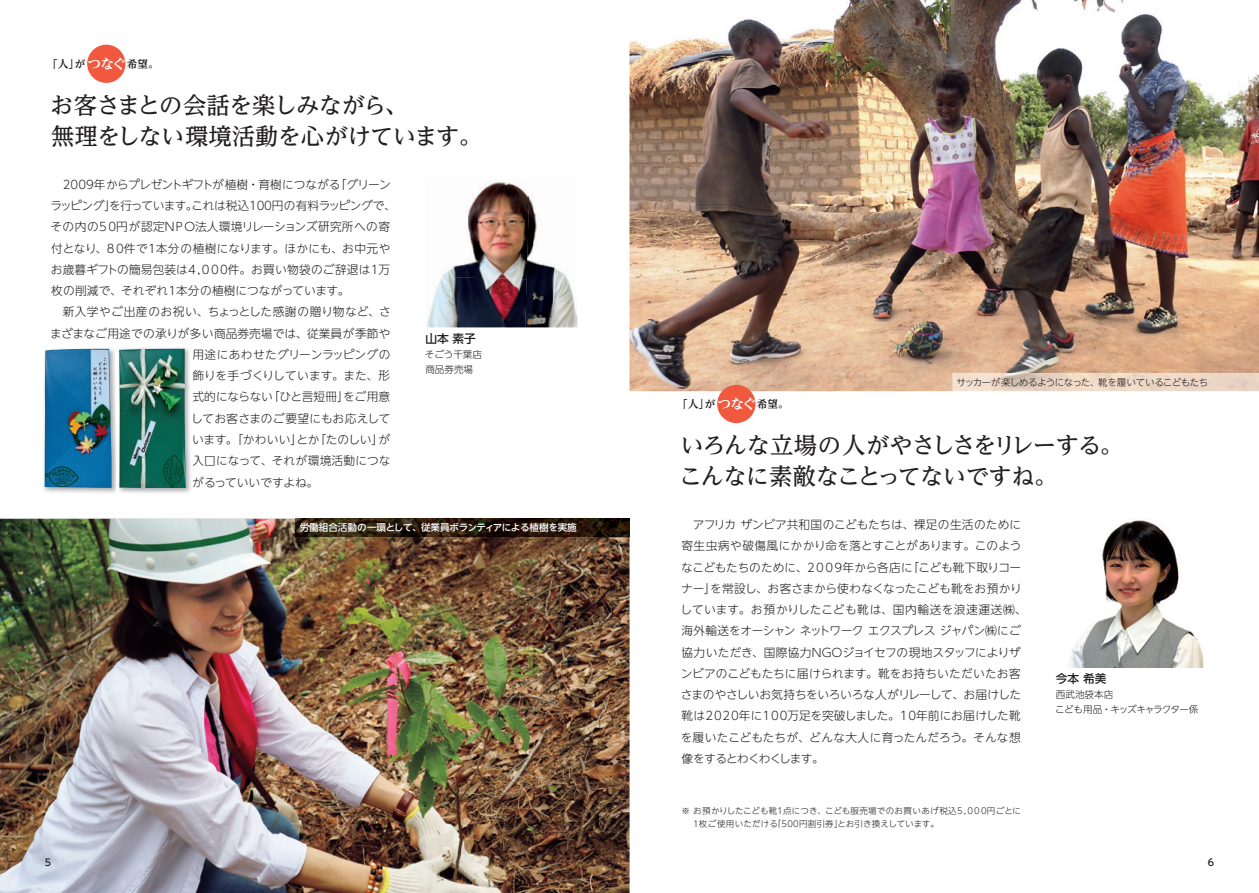
<style>
.page{position:relative;width:1259px;height:893px;background:#fff}
.page>*{position:absolute;margin:0;border:0;box-sizing:border-box;transform-origin:0 0}
.t1{font:500 23.4px/30.8px "UD Reimin Pro";letter-spacing:-.05em;color:#231f20}
.t2{font:500 23.4px/30.8px "UD Reimin Pro";letter-spacing:-.03em;color:#231f20}
.t3{font:300 11.7px/21.3px "UD Shin Go NT Pro";color:#231f20}
.t4{font:300 11.7px "UD Shin Go NT Pro";letter-spacing:.03em;color:#231f20}
.t5{font:300 11.7px "UD Shin Go NT Pro";letter-spacing:-.02em;color:#231f20}
.t6{font:500 11.7px "UD Shin Go NT Pro";color:#231f20}
.t7{font:700 10.65px "UD Reimin Pro";color:#231f20}
.t8{font:500 9.6px "UD Shin Go NT Pro";letter-spacing:-.01em;color:#fff}
.t9{font:300 9.6px "UD Shin Go NT Pro";letter-spacing:-.055em;color:#231f20}
.t10{font:300 9.6px/14.9px "UD Shin Go NT Pro";letter-spacing:-.03em;color:#231f20}
.t11{font:300 9.6px/14.9px "UD Shin Go NT Pro";color:#231f20}
.t12{font:500 9.6px "UD Shin Go NT Pro";color:#231f20}
.t13{font:300 8.55px/12.8px "UD Shin Go NT Pro";letter-spacing:.025em;color:#231f20}
.s1{font-size:13.8px;color:#fff}
</style>
<div class="page">
<img style="left:629px;top:0;width:630px;height:391px">
<img style="left:0;top:519px;width:629px;height:374px">
<img style="left:952px;top:373px;width:307px;height:18px">
<img style="left:296px;top:519px;width:333px;height:18px">
<div style="left:87px;top:45px;width:38px;height:38px;background:#f0593e;border-radius:50%"></div>
<div style="left:717px;top:385px;width:38px;height:38px;background:#f0593e;border-radius:50%"></div>
<img style="left:43px;top:348px;width:148px;height:145px">
<img style="left:119px;top:349px;width:67px;height:139px">
<img style="left:117px;top:348px;width:1px;height:145px">
<img style="left:45px;top:349px;width:67px;height:139px">
<img style="left:1068px;top:520px;width:136px;height:148px">
<img style="left:442px;top:182px;width:83px;height:94px">
<img style="left:525px;top:192px;width:52px;height:135px">
<img style="left:427px;top:276px;width:100px;height:51px">
<p class="t7" style="left:47px;top:55px;width:113px">「人」が<span class="s1">つなぐ</span>希望。</p>
<h1 class="t2" style="left:50px;top:89px;width:433px">お客さまとの会話を楽しみながら、<br>無理をしない環境活動を心がけています。</h1>
<p class="t3" style="left:50px;top:173px;width:347px;text-indent:12px">2009年からプレゼントギフトが植樹・育樹につながる「グリーンラッピング」を行っています。これは税込100円の有料ラッピングで、その内の50円が認定NPO法人環境リレーションズ研究所への寄付となり、80件で１本分の植樹になります。ほかにも、お中元やお歳暮ギフトの簡易包装は4,000件。お買い物袋のご辞退は1万枚の削減で、それぞれ1本分の植樹につながっています。</p>
<p class="t4" style="left:63px;top:303px;width:330px">新入学やご出産のお祝い、ちょっとした感謝の贈り物など、さ</p>
<p class="t3" style="left:50px;top:322px;width:342px">まざまなご用途での承りが多い商品券売場では、従業員が季節や</p>
<p class="t3" style="left:192px;top:343px;width:199px">用途にあわせたグリーンラッピングの</p>
<p class="t3" style="left:192px;top:365px;width:199px">飾りを手づくりしています。また、形</p>
<p class="t3" style="left:192px;top:386px;width:199px">式的にならない「ひと言短冊」をご用意</p>
<p class="t3" style="left:191px;top:407px;width:201px">してお客さまのご要望にもお応えして</p>
<p class="t5" style="left:192px;top:430px;width:199px">います。「かわいい」とか「たのしい」が</p>
<p class="t3" style="left:192px;top:450px;width:200px">入口になって、それが環境活動につな</p>
<p class="t3" style="left:192px;top:471px;width:127px">がるっていいですよね。</p>
<p class="t6" style="left:425px;top:329px;width:52px">山本 素子</p>
<p class="t11" style="left:425px;top:347px;width:59px">そごう千葉店商品券売場</p>
<p class="t8" style="left:300px;top:520px;width:278px">労働組合活動の一環として、従業員ボランティアによる植樹を実施</p>
<p class="t7" style="left:677px;top:395px;width:113px">「人」が<span class="s1">つなぐ</span>希望。</p>
<p class="t9" style="left:956px;top:374px;width:253px">サッカーが楽しめるようになった、靴を履いているこどもたち</p>
<h1 class="t1" style="left:679px;top:429px;width:446px">いろんな立場の人がやさしさをリレーする。こんなに素敵なことってないですね。</h1>
<p class="t3" style="left:680px;top:513px;width:348px;text-indent:12px">アフリカ ザンビア共和国のこどもたちは、裸足の生活のために寄生虫病や破傷風にかかり命を落とすことがあります。このようなこどもたちのために、2009年から各店に「こども靴下取りコーナー」を常設し、お客さまから使わなくなったこども靴をお預かりしています。お預かりしたこども靴は、国内輸送を浪速運送㈱、海外輸送をオーシャン ネットワーク エクスプレス ジャパン㈱にご協力いただき、国際協力ＮＧＯジョイセフの現地スタッフによりザンビアのこどもたちに届けられます。靴をお持ちいただいたお客さまのやさしいお気持ちをいろいろな人がリレーして、お届けした靴は2020年に100万足を突破しました。10年前にお届けした靴を履いたこどもたちが、どんな大人に育ったんだろう。そんな想像をするとわくわくします。</p>
<p class="t13" style="left:693px;top:804px;width:329px;text-indent:-12px">※ お預かりしたこども靴１点につき、こども服売場でのお買いあげ税込5,000円ごとに<br>1枚ご使用いただける「500円割引券」とお引き換えしています。</p>
<p class="t6" style="left:1056px;top:669px;width:52px">今本 希美</p>
<p class="t10" style="left:1055px;top:687px;width:145px">西武池袋本店<br>こども用品・キッズキャラクター係</p>
<p class="t12" style="left:45px;top:855px;width:8px">5</p>
<p class="t12" style="left:1208px;top:855px;width:8px">6</p>
</div>
